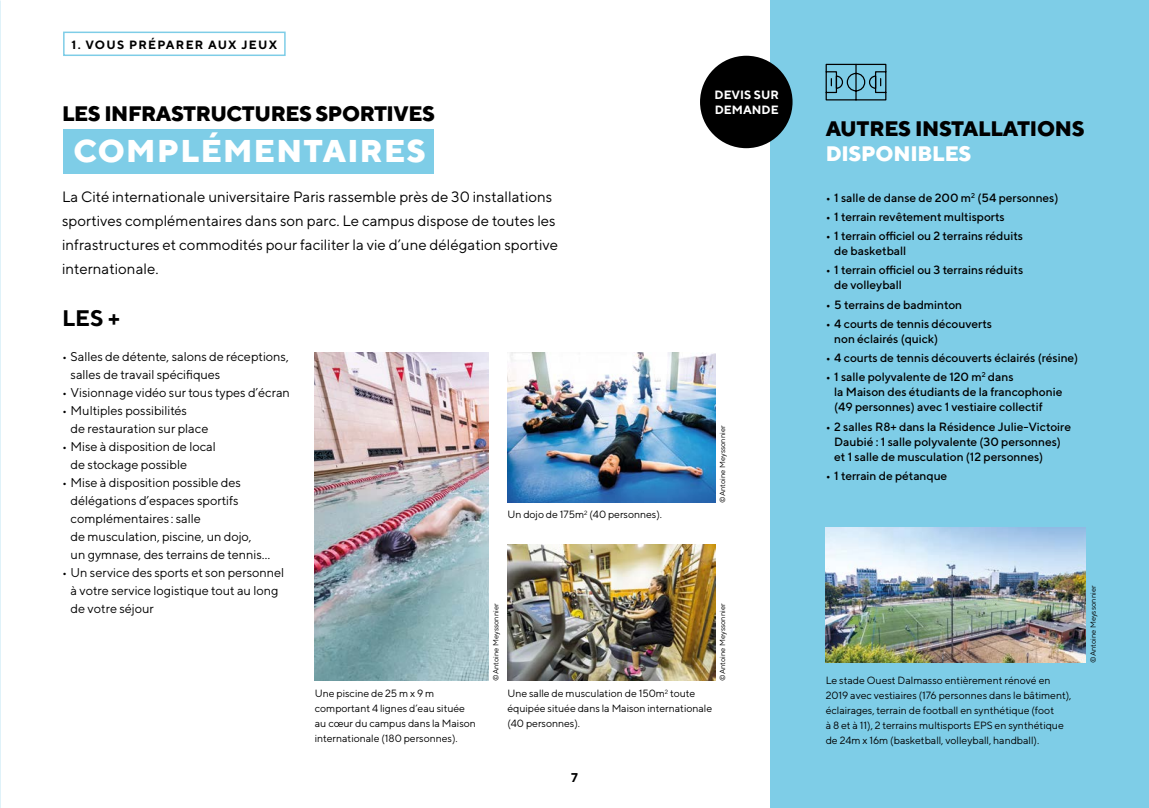
<style>
.page{position:relative;width:1149px;height:808px;background:#fff}
.page>*{position:absolute;margin:0;border:0;box-sizing:border-box;transform-origin:0 0}
.t1{font:800 31.5px "TT Norms";letter-spacing:.045em;color:#fff}
.t2{font:700 22.5px "TT Norms";color:#000}
.t3{font:800 21px "TT Norms";letter-spacing:-.02em;color:#000}
.t4{font:800 21px "TT Norms";letter-spacing:-.01em;color:#fff}
.t5{font:15px/24px "TT Norms";color:#000}
.t6{font:12.75px/18px "TT Norms";letter-spacing:-.005em;color:#000}
.t7{font:700 12.75px "TT Norms";color:#000}
.t8{font:500 12px/15px "TT Norms";letter-spacing:-.005em;color:#000}
.t9{font:700 12px "TT Norms";letter-spacing:.1em;color:#000}
.t10{font:700 12px/14.4px "TT Norms";color:#fff}
.t11{font:10.5px/15px "TT Norms";letter-spacing:-.005em;color:#000}
.t12{font:7.5px "TT Norms";color:#000}
</style>
<div class="page">
<img style="left:315px;top:352px;width:173px;height:329px">
<div style="left:64px;top:129px;width:370px;height:44px;background:#7ecde7"></div>
<div style="left:770px;top:0;width:378px;height:808px;background:#7ecde7"></div>
<img style="left:825px;top:528px;width:259px;height:134px">
<img style="left:507px;top:352px;width:208px;height:151px">
<img style="left:507px;top:544px;width:208px;height:137px">
<svg style="left:825px;top:63px;width:61px;height:38px"></svg>
<div style="left:63px;top:32px;width:222px;height:24px;border:2px solid #7ecde7"></div>
<div style="left:699px;top:56px;width:93px;height:92px;background:#000;border-radius:50%"></div>
<p class="t9" style="left:72px;top:37px;width:207px">1. VOUS PRÉPARER AUX JEUX</p>
<h3 class="t3" style="left:62px;top:100px;width:374px">LES INFRASTRUCTURES SPORTIVES</h3>
<h1 class="t1" style="left:73px;top:131px;width:354px">COMPLÉMENTAIRES</h1>
<p class="t10" style="left:714px;top:87px;width:66px">DEVIS SUR<br>DEMANDE</p>
<h3 class="t3" style="left:825px;top:115px;width:260px">AUTRES INSTALLATIONS</h3>
<h3 class="t4" style="left:825px;top:140px;width:147px">DISPONIBLES</h3>
<p class="t5" style="left:62px;top:184px;width:497px">La Cité internationale universitaire Paris rassemble près de 30 installations sportives complémentaires dans son parc. Le campus dispose de toutes les infrastructures et commodités pour faciliter la vie d’une délégation sportive internationale.</p>
<p class="t8" style="left:825px;top:190px;width:234px">• 1 salle de danse de 200 m<sup>2</sup> (54 personnes)</p>
<p class="t8" style="left:825px;top:209px;width:180px">• 1 terrain revêtement multisports</p>
<p class="t8" style="left:834px;top:228px;width:190px;text-indent:-9px">• 1 terrain officiel ou 2 terrains réduits de basketball</p>
<p class="t8" style="left:834px;top:262px;width:190px;text-indent:-9px">• 1 terrain officiel ou 3 terrains réduits de volleyball</p>
<p class="t8" style="left:825px;top:297px;width:138px">• 5 terrains de badminton</p>
<p class="t8" style="left:834px;top:316px;width:159px;text-indent:-9px">• 4 courts de tennis découverts non éclairés (quick)</p>
<p class="t8" style="left:825px;top:350px;width:254px">• 4 courts de tennis découverts éclairés (résine)</p>
<p class="t8" style="left:834px;top:369px;width:229px;text-indent:-9px">• 1 salle polyvalente de 120 m<sup>2</sup> dans<br>la Maison des étudiants de la francophonie (49 personnes) avec 1 vestiaire collectif</p>
<p class="t8" style="left:834px;top:419px;width:238px;text-indent:-9px">• 2 salles R8+ dans la Résidence Julie-Victoire<br>Daubié : 1 salle polyvalente (30 personnes) et 1 salle de musculation (12 personnes)</p>
<p class="t8" style="left:825px;top:468px;width:123px">• 1 terrain de pétanque</p>
<h2 class="t2" style="left:62px;top:304px;width:59px">LES +</h2>
<p class="t6" style="left:71px;top:347px;width:219px;text-indent:-9px">• Salles de détente, salons de réceptions, salles de travail spécifiques</p>
<p class="t6" style="left:62px;top:383px;width:229px">• Visionnage vidéo sur tous types d’écran</p>
<p class="t6" style="left:71px;top:401px;width:139px;text-indent:-9px">• Multiples possibilités<br>de restauration sur place</p>
<p class="t6" style="left:71px;top:437px;width:147px;text-indent:-9px">• Mise à disposition de local de stockage possible</p>
<p class="t6" style="left:71px;top:473px;width:195px;text-indent:-9px">• Mise à disposition possible des délégations d’espaces sportifs complémentaires : salle<br>de musculation, piscine, un dojo, un gymnase, des terrains de tennis...</p>
<p class="t6" style="left:71px;top:563px;width:215px;text-indent:-9px">• Un service des sports et son personnel à votre service logistique tout au long de votre séjour</p>
<p class="t12" style="left:717px;top:503px;width:79px;rotate:-90deg">©Antoine Meyssonnier</p>
<p class="t11" style="left:507px;top:507px;width:156px">Un dojo de 175m<sup>2</sup> (40 personnes).</p>
<p class="t12" style="left:491px;top:681px;width:79px;rotate:-90deg">©Antoine Meyssonnier</p>
<p class="t12" style="left:717px;top:681px;width:79px;rotate:-90deg">©Antoine Meyssonnier</p>
<p class="t11" style="left:825px;top:673px;width:247px">Le stade Ouest Dalmasso entièrement rénové en 2019 avec vestiaires (176 personnes dans le bâtiment), éclairages, terrain de football en synthétique (foot<br>à 8 et à 11), 2 terrains multisports EPS en synthétique de 24m x 16m (basketball, volleyball, handball).</p>
<p class="t11" style="left:315px;top:686px;width:162px">Une piscine de 25 m x 9 m comportant 4 lignes d’eau située au cœur du campus dans la Maison internationale (180 personnes).</p>
<p class="t11" style="left:507px;top:686px;width:206px">Une salle de musculation de 150m<sup>2</sup> toute équipée située dans la Maison internationale (40 personnes).</p>
<p class="t7" style="left:571px;top:770px;width:8px">7</p>
<p class="t12" style="left:1088px;top:663px;width:79px;rotate:-90deg">©Antoine Meyssonnier</p>
</div>
